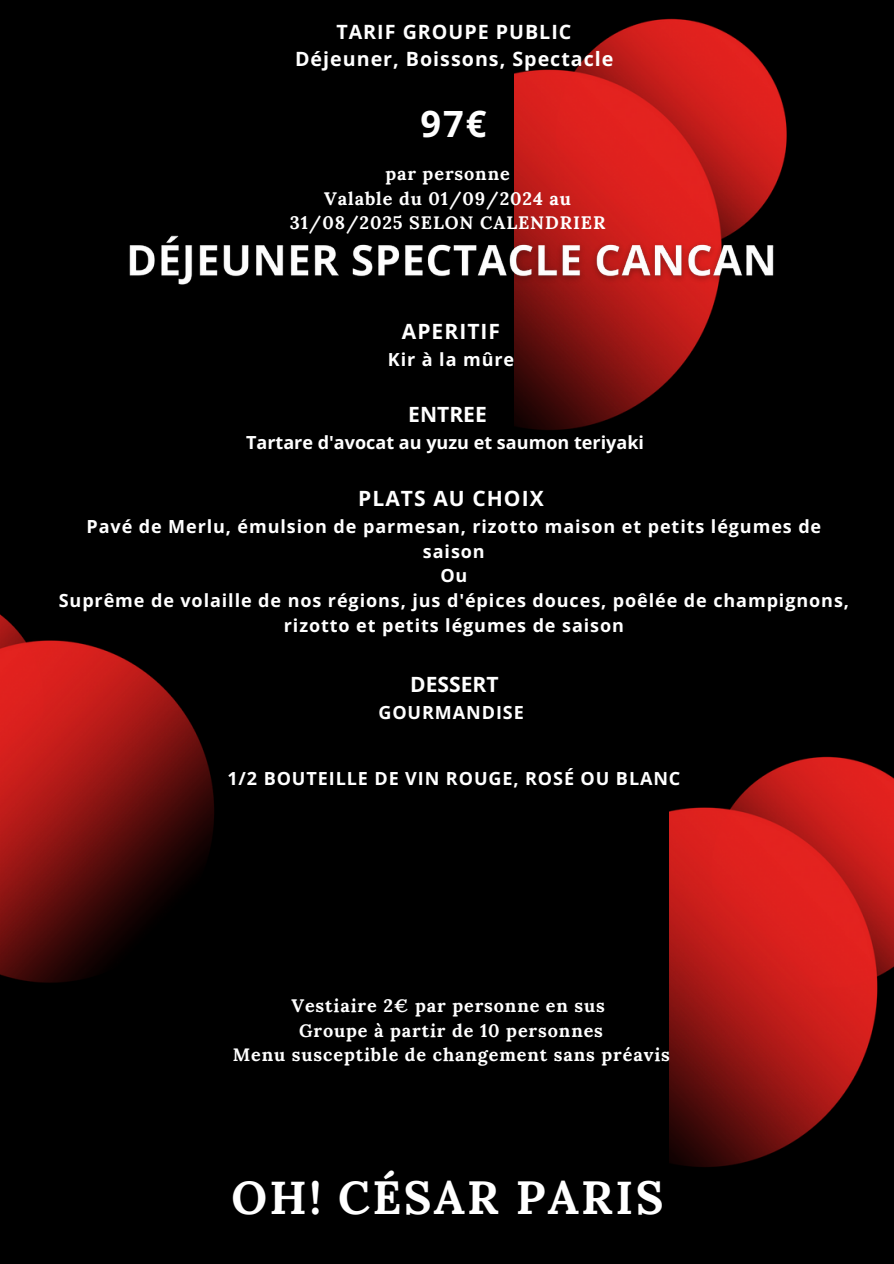
<style>
.page{position:relative;width:894px;height:1264px;background:#fff}
.page>*{position:absolute;margin:0;border:0;box-sizing:border-box;transform-origin:0 0}
.t1{font:700 46.35px "Lora";letter-spacing:.05em;color:#fff}
.t2{font:700 36.15px "Open Sans";color:#fff}
.t3{font:700 21px "Open Sans";letter-spacing:.05em;color:#fff}
.t4{font:700 21px "Open Sans";color:#fff}
.t5{font:700 19.65px "Open Sans";letter-spacing:.05em;color:#fff}
.t6{font:700 18px/24.8px "Open Sans";letter-spacing:.05em;color:#fff;text-align:center}
.t7{font:700 18px/24.8px "Lora";letter-spacing:.05em;color:#fff;text-align:center}
.t8{font:700 18px "Open Sans";color:#fff}
</style>
<div class="page">
<div style="left:0;top:0;width:893px;height:1263px;background:#000"></div>
<img style="left:0;top:614px;width:214px;height:369px">
<img style="left:514px;top:18px;width:273px;height:412px">
<img style="left:129px;top:221px;width:657px;height:79px">
<img style="left:669px;top:756px;width:224px;height:411px">
<p class="t5" style="left:336px;top:18px;width:236px">TARIF GROUPE PUBLIC</p>
<p class="t5" style="left:295px;top:45px;width:320px">Déjeuner, Boissons, Spectacle</p>
<p class="t2" style="left:420px;top:98px;width:67px">97€</p>
<p class="t7" style="left:385px;top:161px;width:126px">par personne</p>
<p class="t7" style="left:289px;top:185px;width:317px">Valable du 01/09/2024 au<br>31/08/2025 SELON CALENDRIER</p>
<p class="t3" style="left:402px;top:316px;width:100px">APERITIF</p>
<p class="t6" style="left:388px;top:346px;width:128px">Kir à la mûre</p>
<p class="t3" style="left:408px;top:400px;width:80px">ENTREE</p>
<p class="t8" style="left:246px;top:430px;width:399px">Tartare d'avocat au yuzu et saumon teriyaki</p>
<p class="t3" style="left:358px;top:483px;width:187px">PLATS AU CHOIX</p>
<p class="t6" style="left:86px;top:513px;width:736px">Pavé de Merlu, émulsion de parmesan, rizotto maison et petits légumes de saison</p>
<p class="t6" style="left:440px;top:563px;width:29px">Ou</p>
<p class="t6" style="left:59px;top:588px;width:791px">Suprême de volaille de nos régions, jus d'épices douces, poêlée de champignons, rizotto et petits légumes de saison</p>
<p class="t4" style="left:410px;top:669px;width:90px">DESSERT</p>
<p class="t6" style="left:378px;top:699px;width:147px">GOURMANDISE</p>
<p class="t6" style="left:227px;top:765px;width:454px">1/2 BOUTEILLE DE VIN ROUGE, ROSÉ OU BLANC</p>
<p class="t7" style="left:291px;top:992px;width:315px">Vestiaire 2€ par personne en sus</p>
<p class="t7" style="left:299px;top:1017px;width:305px">Groupe à partir de 10 personnes</p>
<p class="t7" style="left:233px;top:1042px;width:438px">Menu susceptible de changement sans préavis</p>
<p class="t1" style="left:231px;top:1167px;width:433px">OH! CÉSAR PARIS</p>
</div>
